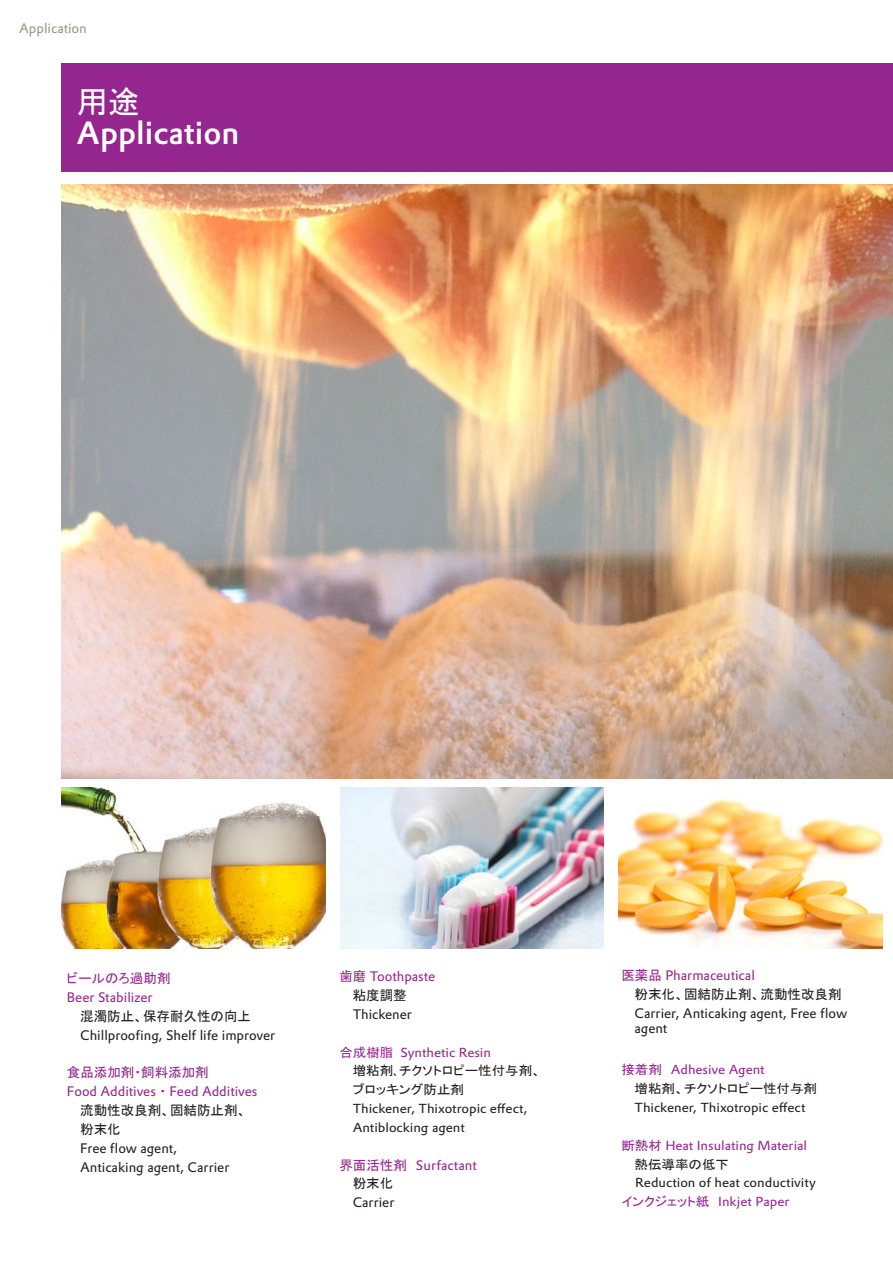
<style>
.page{position:relative;width:893px;height:1263px;background:#fff}
.page>*{position:absolute;margin:0;border:0;box-sizing:border-box;transform-origin:0 0}
.t1{font:500 31.5px "Evonik Prokyon";color:#fff}
.t2{font:31.5px "MS P Gothic";color:#fff}
.t3{font:13.5px/15px "Evonik Prokyon";color:#231f20}
.t4{font:13.5px "Evonik Prokyon";color:#95268f}
.t5{font:13.5px "MS P Gothic";color:#231f20}
.t6{font:13.5px "MS P Gothic";color:#95268f}
.t7{font:13.5px "Evonik Prokyon";color:#a09386}
.t8{font:12.9px "Evonik Prokyon";color:#231f20;scale:1.05 1}
.t9{font:12.9px "Evonik Prokyon";color:#95268f;scale:1.05 1}
.t10{font:12.9px "MS P Gothic";color:#231f20;scale:1.05 1}
.s1{font-family:"MS P Gothic"}
</style>
<div class="page">
<img style="left:62px;top:184px;width:831px;height:594px">
<img style="left:340px;top:788px;width:264px;height:161px">
<img style="left:619px;top:799px;width:263px;height:150px">
<img style="left:62px;top:788px;width:263px;height:161px">
<div style="left:62px;top:63px;width:831px;height:108px;background:#95268f"></div>
<p class="t7" style="left:19px;top:18px;width:69px">Application</p>
<p class="t2" style="left:77px;top:85px;width:64px">用途</p>
<p class="t1" style="left:77px;top:108px;width:164px">Application</p>
<p class="t6" style="left:67px;top:972px;width:114px">ビールのろ過助剤　</p>
<p class="t4" style="left:67px;top:987px;width:87px">Beer Stabilizer</p>
<p class="t5" style="left:80px;top:1009px;width:172px">混濁防止、保存耐久性の向上</p>
<p class="t3" style="left:80px;top:1027px;width:196px">Chillproofing, Shelf life improver</p>
<p class="t6" style="left:67px;top:1066px;width:143px">食品添加剤・飼料添加剤</p>
<p class="t4" style="left:67px;top:1081px;width:192px">Food Additives <span class="s1">・</span> Feed Additives</p>
<p class="t5" style="left:80px;top:1103px;width:168px">流動性改良剤、固結防止剤、</p>
<p class="t5" style="left:80px;top:1122px;width:42px">粉末化</p>
<p class="t3" style="left:80px;top:1139px;width:99px">Free flow agent,</p>
<p class="t3" style="left:80px;top:1158px;width:151px">Anticaking agent, Carrier</p>
<p class="t4" style="left:339px;top:966px;width:97px"><span class="s1">歯磨</span> Toothpaste</p>
<p class="t5" style="left:353px;top:988px;width:56px">粘度調整</p>
<p class="t3" style="left:353px;top:1006px;width:61px">Thickener</p>
<p class="t9" style="left:339px;top:1042px;width:146px"><span class="s1">合成樹脂</span> Synthetic Resin</p>
<p class="t10" style="left:353px;top:1064px;width:181px">増粘剤､チクソトロピー性付与剤、</p>
<p class="t10" style="left:353px;top:1083px;width:108px">ブロッキング防止剤</p>
<p class="t8" style="left:353px;top:1098px;width:168px">Thickener, Thixotropic effect,</p>
<p class="t8" style="left:353px;top:1117px;width:108px">Antiblocking agent</p>
<p class="t4" style="left:339px;top:1154px;width:139px"><span class="s1">界面活性剤　</span>Surfactant</p>
<p class="t5" style="left:353px;top:1177px;width:42px">粉末化</p>
<p class="t3" style="left:353px;top:1194px;width:43px">Carrier</p>
<p class="t4" style="left:621px;top:965px;width:135px"><span class="s1">医薬品</span> Pharmaceutical</p>
<p class="t5" style="left:635px;top:987px;width:208px">粉末化、固結防止剤、流動性改良剤</p>
<p class="t3" style="left:635px;top:1005px;width:214px">Carrier, Anticaking agent, Free flow agent</p>
<p class="t9" style="left:621px;top:1060px;width:138px"><span class="s1">接着剤　</span>Adhesive Agent</p>
<p class="t10" style="left:635px;top:1082px;width:175px">増粘剤、チクソトロピー性付与剤</p>
<p class="t8" style="left:635px;top:1097px;width:164px">Thickener, Thixotropic effect</p>
<p class="t9" style="left:621px;top:1135px;width:178px"><span class="s1">断熱材</span> Heat Insulating Material</p>
<p class="t10" style="left:635px;top:1157px;width:91px">熱伝導率の低下</p>
<p class="t8" style="left:635px;top:1173px;width:174px">Reduction of heat conductivity</p>
<p class="t9" style="left:621px;top:1192px;width:162px"><span class="s1">インクジェット紙　</span>Inkjet Paper</p>
</div>
